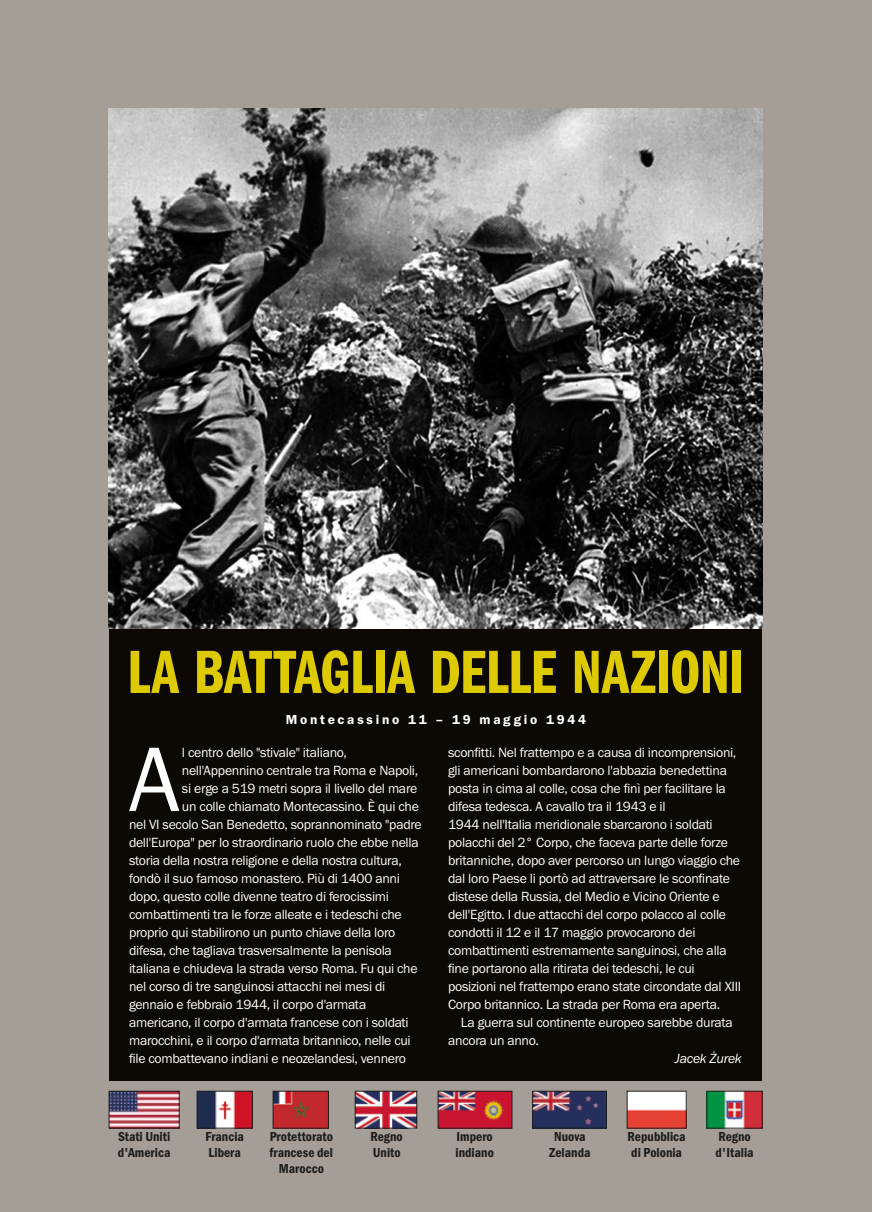
<style>
.page{position:relative;width:872px;height:1212px;background:#a59e96}
.page>*{position:absolute;margin:0;border:0;box-sizing:border-box;transform-origin:0 0}
.t1{font:94.8px "Franklin Gothic URW Boo";color:#fff}
.t2{font:63.15px "Franklin Gothic URW Com Dem";letter-spacing:-.005em;color:#ddca00}
.t3{font:13.8px/18px "Franklin Gothic URW Boo";letter-spacing:-.02em;color:#fff}
.t4{font:13.8px "Franklin Gothic URW Boo Ita";letter-spacing:-.02em;color:#fff}
.t5{font:13.5px/15.8px "Franklin Gothic URW Con Dem";color:#1d1d1b}
.t6{font:13.5px "Franklin Gothic URW Dem";letter-spacing:.2em;color:#fff}
</style>
<div class="page">
<div style="left:109px;top:204px;width:652px;height:877px;background:#0c0803"></div>
<img style="left:109px;top:109px;width:653px;height:519px">
<img style="left:440px;top:1093px;width:70px;height:33px">
<div style="left:438px;top:1091px;width:74px;height:37px;border:1px solid #1d1d1b"></div>
<img style="left:534px;top:1093px;width:71px;height:33px">
<div style="left:532px;top:1091px;width:75px;height:37px;border:1px solid #1d1d1b"></div>
<img style="left:708px;top:1093px;width:52px;height:33px">
<div style="left:706px;top:1091px;width:56px;height:37px;border:1px solid #1d1d1b"></div>
<img style="left:357px;top:1093px;width:58px;height:33px">
<div style="left:355px;top:1091px;width:62px;height:37px;border:1px solid #1d1d1b"></div>
<img style="left:111px;top:1093px;width:66px;height:33px">
<div style="left:109px;top:1091px;width:70px;height:37px;border:1px solid #1d1d1b"></div>
<img style="left:275px;top:1093px;width:52px;height:33px">
<div style="left:273px;top:1091px;width:56px;height:37px;border:1px solid #1d1d1b"></div>
<img style="left:629px;top:1093px;width:55px;height:33px">
<img style="left:199px;top:1093px;width:52px;height:33px">
<div style="left:197px;top:1091px;width:56px;height:37px;border:1px solid #1d1d1b"></div>
<h2 class="t2" style="left:127px;top:628px;width:618px">LA BATTAGLIA DELLE NAZIONI</h2>
<p class="t6" style="left:286px;top:711px;width:301px">Montecassino 11 – 19 maggio 1944</p>
<h1 class="t1" style="left:129px;top:720px;width:54px">A</h1>
<p class="t3" style="left:182px;top:743px;width:167px">l centro dello "stivale" italiano,</p>
<p class="t3" style="left:182px;top:761px;width:238px">nell'Appennino centrale tra Roma e Napoli,</p>
<p class="t3" style="left:182px;top:779px;width:237px">si erge a 519 metri sopra il livello del mare</p>
<p class="t3" style="left:182px;top:797px;width:238px">un colle chiamato Montecassino. È qui che</p>
<p class="t3" style="left:129px;top:815px;width:294px">nel VI secolo San Benedetto, soprannominato "padre</p>
<p class="t3" style="left:129px;top:833px;width:291px">dell'Europa" per lo straordinario ruolo che ebbe nella</p>
<p class="t3" style="left:129px;top:851px;width:274px">storia della nostra religione e della nostra cultura,</p>
<p class="t3" style="left:129px;top:869px;width:272px">fondò il suo famoso monastero. Più di 1400 anni</p>
<p class="t3" style="left:129px;top:887px;width:261px">dopo, questo colle divenne teatro di ferocissimi</p>
<p class="t3" style="left:129px;top:905px;width:274px">combattimenti tra le forze alleate e i tedeschi che</p>
<p class="t3" style="left:129px;top:923px;width:268px">proprio qui stabilirono un punto chiave della loro</p>
<p class="t3" style="left:129px;top:941px;width:264px">difesa, che tagliava trasversalmente la penisola</p>
<p class="t3" style="left:129px;top:959px;width:290px">italiana e chiudeva la strada verso Roma. Fu qui che</p>
<p class="t3" style="left:129px;top:977px;width:258px">nel corso di tre sanguinosi attacchi nei mesi di</p>
<p class="t3" style="left:129px;top:995px;width:239px">gennaio e febbraio 1944, il corpo d'armata</p>
<p class="t3" style="left:129px;top:1013px;width:281px">americano, il corpo d'armata francese con i soldati</p>
<p class="t3" style="left:129px;top:1031px;width:283px">marocchini, e il corpo d'armata britannico, nelle cui</p>
<p class="t3" style="left:129px;top:1049px;width:278px">file combattevano indiani e neozelandesi, vennero</p>
<p class="t3" style="left:448px;top:743px;width:295px">sconfitti. Nel frattempo e a causa di incomprensioni, gli americani bombardarono l'abbazia benedettina posta in cima al colle, cosa che finì per facilitare la difesa tedesca. A cavallo tra il 1943 e il<br>1944 nell'Italia meridionale sbarcarono i soldati polacchi del 2° Corpo, che faceva parte delle forze britanniche, dopo aver percorso un lungo viaggio che dal loro Paese li portò ad attraversare le sconfinate distese della Russia, del Medio e Vicino Oriente e dell'Egitto. I due attacchi del corpo polacco al colle condotti il 12 e il 17 maggio provocarono dei combattimenti estremamente sanguinosi, che alla fine portarono alla ritirata dei tedeschi, le cui posizioni nel frattempo erano state circondate dal XIII Corpo britannico. La strada per Roma era aperta.</p>
<p class="t3" style="left:448px;top:1013px;width:286px;text-indent:13px">La guerra sul continente europeo sarebbe durata ancora un anno.</p>
<p class="t4" style="left:675px;top:1049px;width:68px">Jacek Żurek</p>
<p class="t5" style="left:118px;top:1128px;width:54px">Stati Uniti d'America</p>
<p class="t5" style="left:270px;top:1128px;width:65px;text-align:center">Protettorato francese del<br>Marocco</p>
<p class="t5" style="left:627px;top:1128px;width:60px">Repubblica di Polonia</p>
<p class="t5" style="left:205px;top:1128px;width:40px">Francia<br>Libera</p>
<p class="t5" style="left:370px;top:1128px;width:34px">Regno<br>Unito</p>
<p class="t5" style="left:455px;top:1128px;width:40px">Impero indiano</p>
<p class="t5" style="left:549px;top:1128px;width:43px;text-align:center">Nuova<br>Zelanda</p>
<p class="t5" style="left:715px;top:1128px;width:40px">Regno d'Italia</p>
</div>
